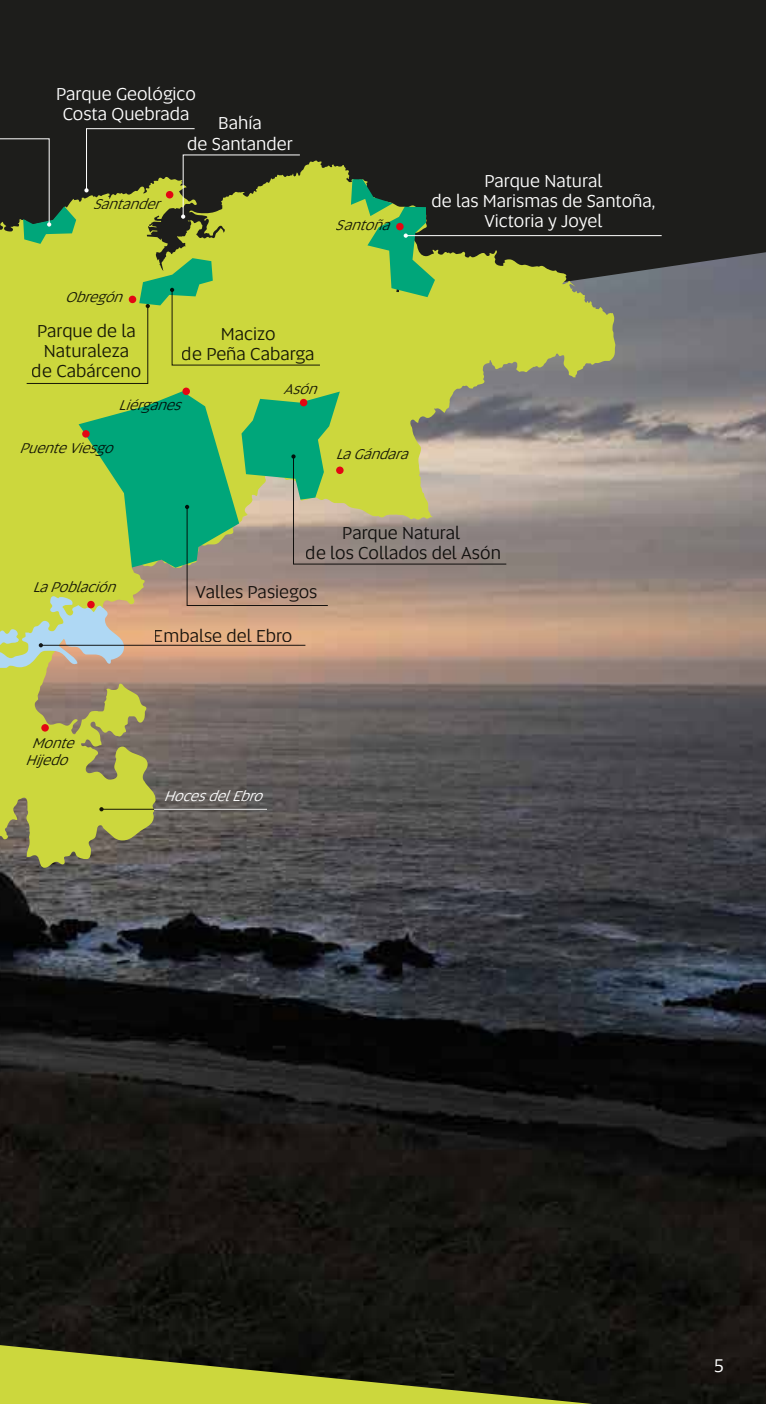
<style>
.page{position:relative;width:766px;height:1404px;background:#fff}
.page>*{position:absolute;margin:0;border:0;box-sizing:border-box;transform-origin:0 0}
.t1{font:19.12px "Altis";color:#fff}
.t2{font:18px/20.2px "Altis";color:#1d1d1b;text-align:center}
.t3{font:18px/20.2px "Altis";color:#fff;text-align:center}
.t4{font:italic 14.62px/16.9px "Altis";color:#1d1d1b;text-align:center}
.t5{font:italic 14.62px "Altis";color:#fff}
</style>
<div class="page">
<div style="left:0;top:0;width:765px;height:1189px;background:#1d1d1b"></div>
<img style="left:0;top:252px;width:765px;height:1151px">
<svg style="left:0;top:160px;width:615px;height:707px;background:#828053"></svg>
<hr style="left:405px;top:235px;width:256px;height:1px;background:#fff">
<svg style="left:351px;top:179px;width:84px;height:118px"></svg>
<div style="left:396px;top:223px;width:7px;height:7px;background:#e30613;border-radius:50%"></div>
<svg style="left:27px;top:258px;width:293px;height:126px;background:#bfd23f"></svg>
<div style="left:129px;top:295px;width:7px;height:8px;background:#e30613;border-radius:50%"></div>
<svg style="left:0;top:128px;width:300px;height:118px"></svg>
<hr style="left:101px;top:808px;width:166px;height:1px;background:#1d1d1b">
<svg style="left:99px;top:807px;width:5px;height:4px"></svg>
<hr style="left:154px;top:808px;width:113px;height:1px;background:#fff">
<svg style="left:182px;top:387px;width:8px;height:8px"></svg>
<div style="left:41px;top:724px;width:8px;height:7px;background:#e30613;border-radius:50%"></div>
<svg style="left:0;top:391px;width:506px;height:279px;background:#9eb070"></svg>
<p class="t3" style="left:56px;top:83px;width:141px">Parque Geológico<br>Costa Quebrada</p>
<p class="t3" style="left:187px;top:112px;width:107px">Bahía<br>de Santander</p>
<p class="t4" style="left:93px;top:195px;width:75px">Santander</p>
<p class="t4" style="left:336px;top:216px;width:62px">Santoña</p>
<p class="t3" style="left:431px;top:170px;width:225px">Parque Natural<br>de las Marismas de Santoña,<br>Victoria y Joyel</p>
<p class="t4" style="left:65px;top:288px;width:65px">Obregón</p>
<p class="t2" style="left:32px;top:319px;width:111px">Parque de la<br>Naturaleza de Cabárceno</p>
<p class="t2" style="left:182px;top:322px;width:134px">Macizo<br>de Peña Cabarga</p>
<p class="t4" style="left:283px;top:380px;width:41px">Asón</p>
<p class="t4" style="left:118px;top:396px;width:71px">Liérganes</p>
<p class="t4" style="left:20px;top:438px;width:102px">PuenteViesgo</p>
<p class="t4" style="left:335px;top:445px;width:81px">LaGándara</p>
<p class="t4" style="left:32px;top:578px;width:92px">LaPoblación</p>
<p class="t2" style="left:306px;top:521px;width:196px">Parque Natural<br>de los Collados del Asón</p>
<p class="t2" style="left:195px;top:581px;width:123px">Valles Pasiegos</p>
<p class="t2" style="left:154px;top:624px;width:140px">Embalse del Ebro</p>
<p class="t4" style="left:25px;top:734px;width:57px">Monte<br>Hijedo</p>
<p class="t5" style="left:164px;top:785px;width:107px">HocesdelEbro</p>
<p class="t1" style="left:714px;top:1352px;width:11px">5</p>
</div>
